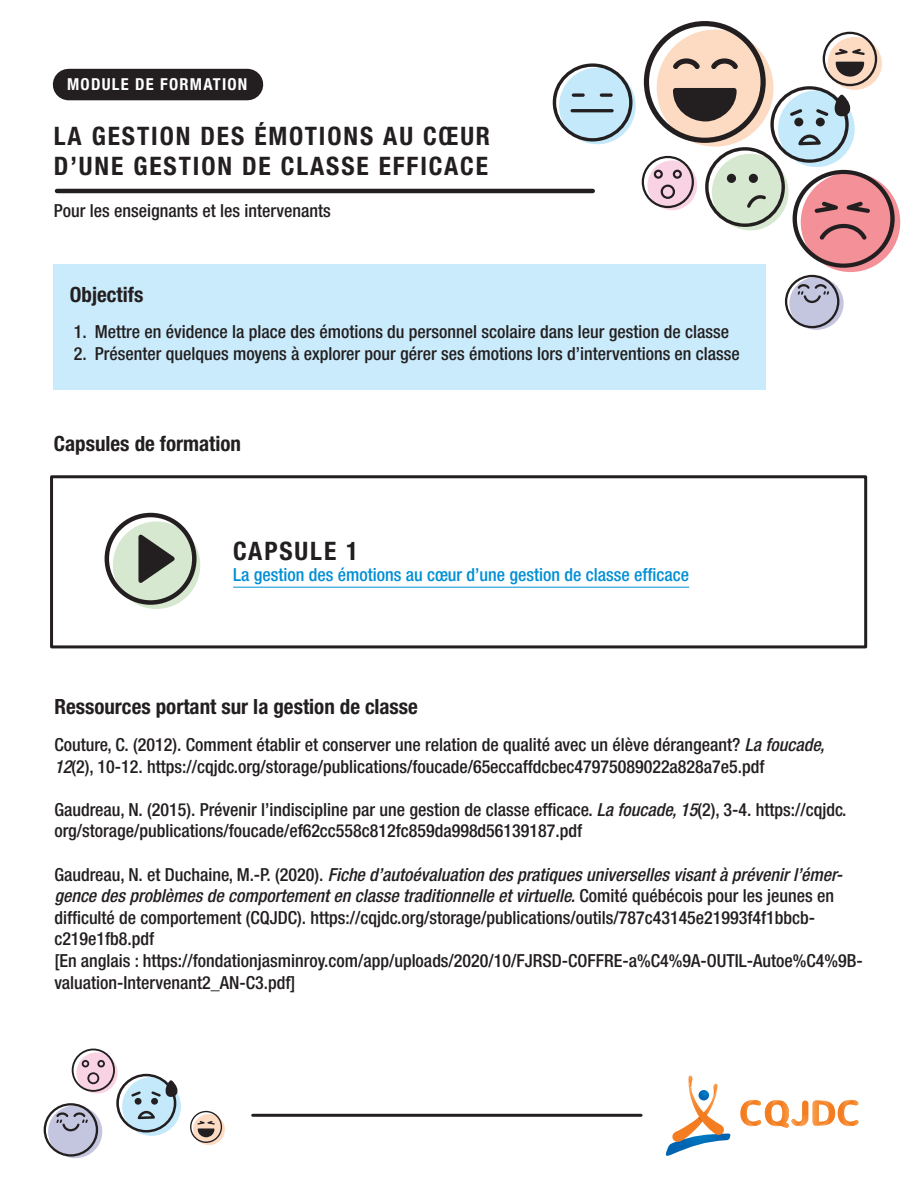
<style>
.page{position:relative;width:918px;height:1188px;background:#fff}
.page>*{position:absolute;margin:0;border:0;box-sizing:border-box;transform-origin:0 0}
.t1{font:700 condensed 25.5px/30.6px "Helvetica Neue LT Std";letter-spacing:.075em;color:#231f20}
.t2{font:700 condensed 21px "Helvetica Neue LT Std";color:#231f20}
.t3{font:500 condensed 18px/21.6px "Helvetica Neue LT Std";color:#231f20}
.t4{font:500 condensed 18px "Helvetica Neue LT Std";color:#008fd5}
.t5{font:700 condensed 16.5px "Helvetica Neue LT Std";letter-spacing:.075em;color:#fff}
.s1{font-style:italic}
</style>
<div class="page">
<div style="left:69px;top:69px;width:178px;height:31px;background:#231f20"></div>
<svg style="left:789px;top:277px;width:55px;height:53px"></svg>
<svg style="left:193px;top:1114px;width:32px;height:31px"></svg>
<div style="left:801px;top:172px;width:99px;height:100px;background:#f49097;border-radius:50%"></div>
<div style="left:53px;top:264px;width:713px;height:126px;background:#caebfb"></div>
<div style="left:50px;top:475px;width:817px;height:173px;border:3px solid #231f20"></div>
<hr style="left:233px;top:587px;width:456px;height:1px;background:#008fd5">
<div style="left:113px;top:521px;width:87px;height:88px;background:#d6e8d0;border-radius:50%"></div>
<div style="left:105px;top:513px;width:92px;height:92px;border:4px solid #231f20;border-radius:50%"></div>
<svg style="left:138px;top:528px;width:41px;height:55px"></svg>
<hr style="left:57px;top:189px;width:536px;height:4px;background:#231f20">
<hr style="left:253px;top:1114px;width:388px;height:3px;background:#231f20">
<svg style="left:665px;top:1076px;width:66px;height:80px"></svg>
<svg style="left:740px;top:1100px;width:118px;height:28px"></svg>
<svg style="left:553px;top:63px;width:80px;height:79px"></svg>
<svg style="left:572px;top:93px;width:13px;height:4px"></svg>
<svg style="left:600px;top:93px;width:13px;height:4px"></svg>
<hr style="left:571px;top:109px;width:43px;height:3px;background:#231f20;border-radius:2px">
<svg style="left:190px;top:1111px;width:32px;height:32px"></svg>
<svg style="left:642px;top:21px;width:253px;height:247px"></svg>
<svg style="left:785px;top:275px;width:54px;height:53px"></svg>
<svg style="left:44px;top:1049px;width:134px;height:108px"></svg>
<p class="t5" style="left:67px;top:75px;width:182px">MODULE DE FORMATION</p>
<h1 class="t1" style="left:54px;top:120px;width:438px">LA GESTION DES ÉMOTIONS AU CŒUR<br>D’UNE GESTION DE CLASSE EFFICACE</h1>
<p class="t3" style="left:54px;top:200px;width:278px">Pour les enseignants et les intervenants</p>
<p class="t2" style="left:70px;top:282px;width:75px">Objectifs</p>
<p class="t3" style="left:74px;top:321px;width:657px">1. Mettre en évidence la place des émotions du personnel scolaire dans leur gestion de classe</p>
<p class="t3" style="left:74px;top:343px;width:668px">2. Présenter quelques moyens à explorer pour gérer ses émotions lors d’interventions en classe</p>
<p class="t2" style="left:54px;top:431px;width:189px">Capsules de formation</p>
<h1 class="t1" style="left:233px;top:535px;width:127px">CAPSULE 1</h1>
<p class="t4" style="left:233px;top:564px;width:458px">La gestion des émotions au cœur d’une gestion de classe efficace</p>
<p class="t2" style="left:54px;top:694px;width:365px">Ressources portant sur la gestion de classe</p>
<p class="t3" style="left:54px;top:734px;width:772px">Couture, C. (2012). Comment établir et conserver une relation de qualité avec un élève dérangeant? <span class="s1">La foucade,<br>12</span>(2), 10-12. https://cqjdc.org/storage/publications/foucade/65eccaffdcbec47975089022a828a7e5.pdf</p>
<p class="t3" style="left:54px;top:798px;width:794px">Gaudreau, N. (2015). Prévenir l’indiscipline par une gestion de classe efficace. <span class="s1">La foucade, 15</span>(2), 3-4. https://cqjdc. org/storage/publications/foucade/ef62cc558c812fc859da998d56139187.pdf</p>
<p class="t3" style="left:54px;top:863px;width:810px">Gaudreau, N. et Duchaine, M.-P. (2020). <span class="s1">Fiche d’autoévaluation des pratiques universelles visant à prévenir l’émer&shy;gence des problèmes de comportement en classe traditionnelle et virtuelle.</span> Comité québécois pour les jeunes en difficulté de comportement (CQJDC). https://cqjdc.org/storage/publications/outils/787c43145e21993f4f1bbcb&shy;c219e1fb8.pdf<br>[En anglais : https://fondationjasminroy.com/app/uploads/2020/10/FJRSD-COFFRE-a%C4%9A-OUTIL-Autoe%C4%9B&shy;valuation-Intervenant2_AN-C3.pdf]</p>
</div>
